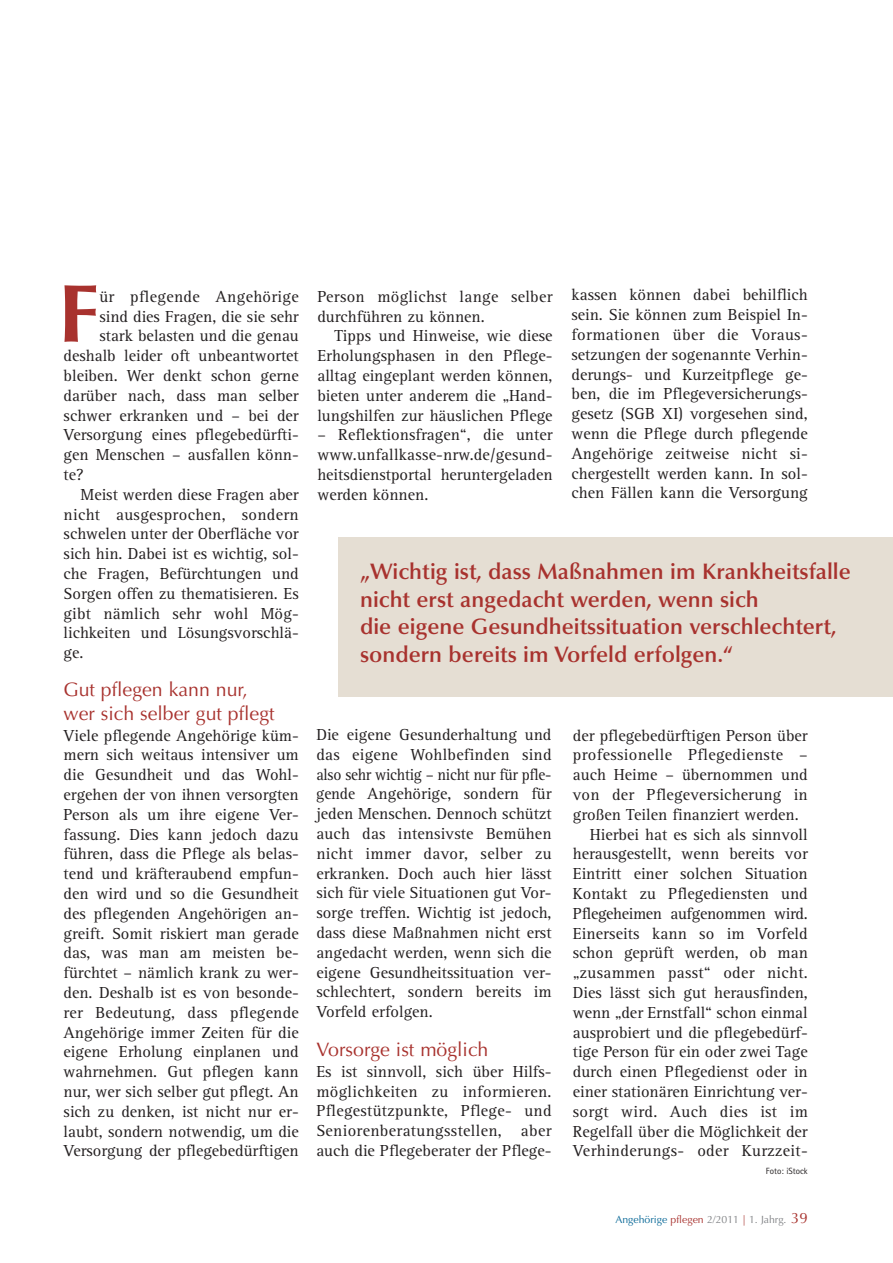
<style>
.page{position:relative;width:893px;height:1263px;background:#fff}
.page>*{position:absolute;margin:0;border:0;box-sizing:border-box;transform-origin:0 0}
.t1{font:700 82.05px "Optima";color:#a8322e}
.t2{font:600 22.5px/27.6px "Optima";color:#a8322e}
.t3{font:19.5px/23.9px "Optima";color:#a8322e}
.t4{font:16.5px/19.8px "Rotis Serif Pro";color:#231f20;text-align:justify}
.t5{font:16.5px/19.8px "Rotis Serif Pro";letter-spacing:.02em;color:#231f20}
.t6{font:16.5px "Rotis Serif Pro";letter-spacing:-.02em;color:#231f20}
.t7{font:10.5px "Optima";color:#808285}
.t8{font:9px "Rotis Sans Serif";color:#231f20}
.s1{color:#086897}
.s2{color:#a8322e}
.s3{font-size:15px;color:#a8322e}
</style>
<div class="page">
<div style="left:338px;top:537px;width:554px;height:160px;background:#e5ded3"></div>
<h1 class="t1" style="left:59px;top:280px;width:42px">F</h1>
<p class="t5" style="left:99px;top:288px;width:201px">ür pflegende Angehörige</p>
<p class="t4" style="left:99px;top:308px;width:201px">sind dies Fragen, die sie sehr</p>
<p class="t4" style="left:99px;top:328px;width:201px">stark belasten und die genau</p>
<p class="t4" style="left:64px;top:347px;width:237px">deshalb leider oft unbeantwortet</p>
<p class="t4" style="left:64px;top:367px;width:237px">bleiben. Wer denkt schon gerne</p>
<p class="t4" style="left:64px;top:387px;width:237px">darüber nach, dass man selber</p>
<p class="t4" style="left:64px;top:407px;width:237px">schwer erkranken und – bei der</p>
<p class="t4" style="left:64px;top:427px;width:237px">Versorgung eines pflegebedürfti-</p>
<p class="t4" style="left:64px;top:446px;width:237px">gen Menschen – ausfallen könn-</p>
<p class="t4" style="left:64px;top:466px;width:22px">te?</p>
<p class="t4" style="left:81px;top:486px;width:220px">Meist werden diese Fragen aber</p>
<p class="t5" style="left:64px;top:506px;width:237px">nicht ausgesprochen, sondern</p>
<p class="t4" style="left:64px;top:526px;width:237px">schwelen unter der Oberfläche vor</p>
<p class="t4" style="left:64px;top:545px;width:237px">sich hin. Dabei ist es wichtig, sol-</p>
<p class="t4" style="left:64px;top:565px;width:237px">che Fragen, Befürchtungen und</p>
<p class="t4" style="left:64px;top:585px;width:237px">Sorgen offen zu thematisieren. Es</p>
<p class="t4" style="left:64px;top:605px;width:237px">gibt nämlich sehr wohl Mög -</p>
<p class="t4" style="left:64px;top:625px;width:237px">lichkeiten und Lösungsvor schlä -</p>
<p class="t4" style="left:64px;top:644px;width:21px">ge.</p>
<p class="t3" style="left:64px;top:679px;width:212px">Gut pflegen kann nur, wer sich selber gut pflegt</p>
<p class="t4" style="left:64px;top:727px;width:237px">Viele pflegende Angehörige küm&shy;mern sich weitaus intensiver um die Gesundheit und das Wohl&shy;er gehen der von ihnen versorgten Person als um ihre eigene Ver - fassung. Dies kann jedoch dazu führen, dass die Pflege als belas - tend und kräfteraubend empfun&shy;den wird und so die Gesundheit des pflegenden Angehörigen an - greift. Somit riskiert man gerade das, was man am meisten be - fürch tet – nämlich krank zu wer&shy;den. Deshalb ist es von besonde&shy;rer Bedeutung, dass pflegende Angehörige immer Zeiten für die eigene Erholung einplanen und wahrnehmen. Gut pflegen kann nur, wer sich selber gut pflegt. An sich zu denken, ist nicht nur er - laubt, sondern notwendig, um die Versorgung der pflegebedürftigen</p>
<p class="t5" style="left:317px;top:288px;width:237px">Person möglichst lange selber durchführen zu können.</p>
<p class="t4" style="left:317px;top:328px;width:237px;text-indent:17px">Tipps und Hinweise, wie diese Erholungsphasen in den Pflege - alltag eingeplant werden können, bieten unter anderem die „Hand - lungs hilfen zur häuslichen Pflege</p>
<p class="t4" style="left:317px;top:427px;width:237px">– Reflektionsfragen“, die unter www.unfallkasse-nrw.de/gesund&shy;heitsdienstportal heruntergeladen werden können.</p>
<p class="t4" style="left:571px;top:286px;width:238px">kassen können dabei behilflich sein. Sie können zum Beispiel In - for mationen über die Voraus - setzungen der sogenannte Verhin - derungs- und Kurzeitpflege ge - ben, die im Pflegeversiche rungs - gesetz (SGB XI) vorgesehen sind, wenn die Pflege durch pflegende Angehörige zeitweise nicht si - cher gestellt werden kann. In sol&shy;chen Fällen kann die Versorgung</p>
<h2 class="t2" style="left:360px;top:560px;width:492px">„Wichtig ist, dass Maßnahmen im Krankheitsfalle nicht erst angedacht werden, wenn sich<br>die eigene Gesundheitssituation verschlechtert, sondern bereits im Vorfeld erfolgen.“</h2>
<p class="t4" style="left:316px;top:726px;width:237px">Die eigene Gesunderhaltung und das eigene Wohlbefinden sind also sehr wichtig – nicht nur für pfle&shy;gende Angehörige, sondern für jeden Menschen. Dennoch schützt auch das intensivste Bemühen nicht immer davor, selber zu erkranken. Doch auch hier lässt sich für viele Situationen gut Vor - sorge treffen. Wichtig ist jedoch, dass diese Maßnahmen nicht erst angedacht werden, wenn sich die eigene Gesundheitssituation ver&shy;schlechtert, sondern bereits im Vorfeld erfolgen.</p>
<p class="t3" style="left:316px;top:1039px;width:173px">Vorsorge ist möglich</p>
<p class="t4" style="left:316px;top:1063px;width:237px">Es ist sinnvoll, sich über Hilfs - möglichkeiten zu informieren.<br>Pflegestützpunkte, Pflege- und Seniorenberatungsstellen, aber auch die Pflegeberater der Pflege -</p>
<p class="t4" style="left:573px;top:727px;width:236px">der pflegebedürftigen Person über</p>
<p class="t5" style="left:573px;top:747px;width:236px">professionelle Pflegedienste –</p>
<p class="t4" style="left:573px;top:766px;width:236px">auch Heime – übernommen und</p>
<p class="t4" style="left:573px;top:786px;width:236px">von der Pflegeversicherung in</p>
<p class="t4" style="left:573px;top:806px;width:227px">großen Teilen finanziert werden.</p>
<p class="t4" style="left:590px;top:826px;width:219px">Hierbei hat es sich als sinnvoll</p>
<p class="t4" style="left:573px;top:846px;width:236px">herausgestellt, wenn bereits vor</p>
<p class="t4" style="left:573px;top:865px;width:236px">Eintritt einer solchen Situation</p>
<p class="t4" style="left:573px;top:885px;width:236px">Kontakt zu Pflegediensten und</p>
<p class="t6" style="left:573px;top:907px;width:236px">Pfle geheimen aufgenommen wird.</p>
<p class="t4" style="left:573px;top:925px;width:236px">Einerseits kann so im Vorfeld</p>
<p class="t4" style="left:573px;top:945px;width:236px">schon geprüft werden, ob man</p>
<p class="t5" style="left:573px;top:964px;width:236px">„zu sammen passt“ oder nicht.</p>
<p class="t4" style="left:573px;top:984px;width:236px">Dies lässt sich gut herausfinden,</p>
<p class="t4" style="left:573px;top:1004px;width:236px">wenn „der Ernstfall“ schon einmal</p>
<p class="t4" style="left:573px;top:1024px;width:236px">ausprobiert und die pflegebedürf-</p>
<p class="t4" style="left:573px;top:1044px;width:236px">tige Person für ein oder zwei Tage</p>
<p class="t4" style="left:573px;top:1063px;width:236px">durch einen Pflegedienst oder in</p>
<p class="t4" style="left:573px;top:1083px;width:236px">einer stationären Einrichtung ver-</p>
<p class="t5" style="left:573px;top:1103px;width:236px">sorgt wird. Auch dies ist im</p>
<p class="t4" style="left:573px;top:1123px;width:236px">Regelfall über die Möglichkeit der</p>
<p class="t5" style="left:573px;top:1143px;width:236px">Verhinderungs- oder Kurzzeit -</p>
<p class="t8" style="left:766px;top:1168px;width:43px">Foto: iStock</p>
<p class="t7" style="left:615px;top:1215px;width:194px"><span class="s1">Angehörige</span> <span class="s2">pflegen</span> 2/2011 <span class="s2">|</span> 1. Jahrg. <span class="s3">39</span></p>
</div>
